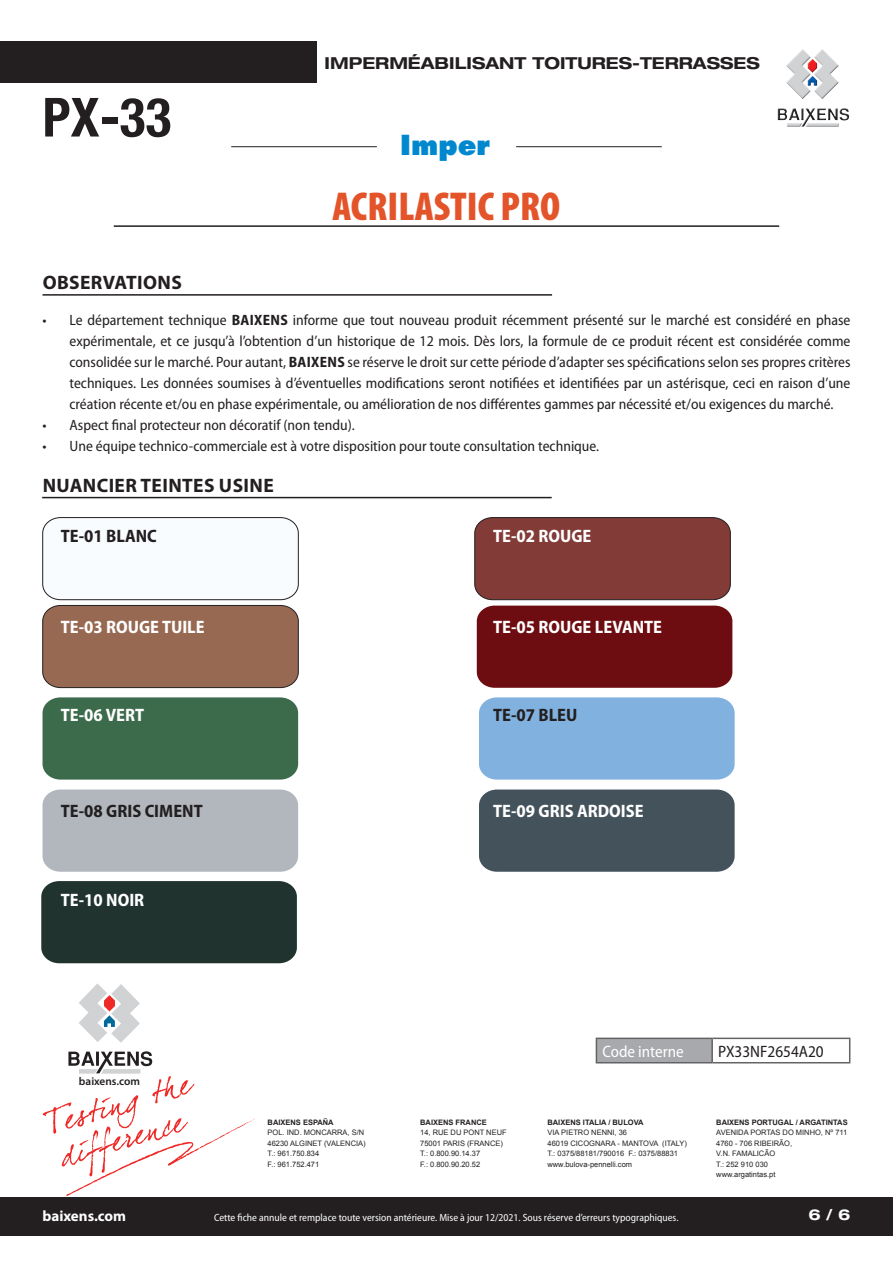
<style>
.page{position:relative;width:893px;height:1263px;background:#fff}
.page>*{position:absolute;margin:0;border:0;box-sizing:border-box;transform-origin:0 0}
.t1{font:700 condensed 54px "Helvetica Neue";color:#231f20}
.t2{font:900 condensed 40.5px "Myriad Pro";color:#e4542a}
.t3{font:800 27px "Futura";color:#0088ce}
.t4{font:700 19.5px "Myriad Pro";letter-spacing:.02em;color:#231f20}
.t5{font:700 semi-condensed 18px "Myriad Pro";color:#fff}
.t6{font:700 semi-condensed 18px "Myriad Pro";color:#231f20}
.t7{font:700 expanded 16.5px "Helvetica Neue";color:#231f20}
.t8{font:semi-condensed 16.5px "Myriad Pro";color:#231f20}
.t9{font:semi-condensed 16.5px "Myriad Pro";color:#fff}
.t10{font:semi-condensed 15px/21px "Myriad Pro";color:#231f20;text-align:justify}
.t11{font:700 15px "Myriad Pro";color:#fff}
.t12{font:700 expanded 15px "Helvetica Neue";color:#fff}
.t13{font:600 11.25px "Myriad Pro";color:#231f20}
.t14{font:semi-condensed 10.5px "Myriad Pro";color:#fff}
.t15{font:7.5px/10.5px "Arial";color:#231f20}
.t16{font:700 7.5px "Arial";color:#231f20}
.s1{font-weight:700}
</style>
<div class="page">
<div style="left:1px;top:42px;width:316px;height:41px;background:#231f20"></div>
<img style="left:777px;top:49px;width:72px;height:78px">
<hr style="left:114px;top:225px;width:665px;height:2px;background:#231f20">
<hr style="left:231px;top:146px;width:146px;height:1px;background:#231f20">
<hr style="left:516px;top:146px;width:146px;height:1px;background:#231f20">
<svg style="left:79px;top:983px;width:61px;height:60px"></svg>
<svg style="left:43px;top:1051px;width:213px;height:145px"></svg>
<div style="left:0;top:1196px;width:893px;height:39px;background:#231f20"></div>
<hr style="left:42px;top:497px;width:510px;height:1px;background:#231f20">
<div style="left:479px;top:789px;width:256px;height:83px;background:#44525b"></div>
<div style="left:479px;top:697px;width:256px;height:83px;background:#81b2df"></div>
<div style="left:43px;top:789px;width:255px;height:83px;background:#b1b7bc"></div>
<div style="left:43px;top:697px;width:255px;height:83px;background:#3c6b4c"></div>
<svg style="left:42px;top:517px;width:257px;height:171px"></svg>
<div style="left:474px;top:517px;width:257px;height:83px;background:#823b37"></div>
<div style="left:477px;top:606px;width:255px;height:82px;background:#6e0d11"></div>
<div style="left:41px;top:881px;width:256px;height:82px;background:#20332e"></div>
<hr style="left:43px;top:294px;width:509px;height:2px;background:#231f20">
<div style="left:596px;top:1038px;width:116px;height:25px;background:#a8a9ad"></div>
<hr style="left:596px;top:1037px;width:116px;height:2px;background:#636366">
<svg style="left:596px;top:1039px;width:1px;height:23px"></svg>
<hr style="left:712px;top:1037px;width:138px;height:2px;background:#636366">
<hr style="left:711px;top:1039px;width:2px;height:23px;background:#636366">
<svg style="left:849px;top:1039px;width:1px;height:23px"></svg>
<hr style="left:596px;top:1062px;width:116px;height:1px;background:#636366">
<hr style="left:712px;top:1062px;width:138px;height:1px;background:#636366">
<h1 class="t1" style="left:43px;top:85px;width:130px">PX-33</h1>
<p class="t7" style="left:325px;top:52px;width:437px">IMPERMÉABILISANT TOITURES-TERRASSES</p>
<h3 class="t3" style="left:400px;top:128px;width:91px">Imper</h3>
<h2 class="t2" style="left:333px;top:184px;width:229px">ACRILASTIC PRO</h2>
<h3 class="t4" style="left:43px;top:270px;width:141px">OBSERVATIONS</h3>
<p class="t10" style="left:70px;top:309px;width:782px;text-indent:-27px">• Le département technique <span class="s1">BAIXENS</span> informe que tout nouveau produit récemment présenté sur le marché est considéré en phase expérimentale, et ce jusqu’à l’obtention d’un historique de 12 mois. Dès lors, la formule de ce produit récent est considérée comme consolidée sur le marché. Pour autant, <span class="s1">BAIXENS</span> se réserve le droit sur cette période d’adapter ses spécifications selon ses propres critères techniques. Les données soumises à d’éventuelles modifications seront notifiées et identifiées par un astérisque, ceci en raison d’une création récente et/ou en phase expérimentale, ou amélioration de nos différentes gammes par nécessité et/ou exigences du marché.</p>
<p class="t10" style="left:43px;top:414px;width:314px">• Aspect final protecteur non décoratif (non tendu).</p>
<p class="t10" style="left:43px;top:435px;width:558px">• Une équipe technico-commerciale est à votre disposition pour toute consultation technique.</p>
<h3 class="t4" style="left:43px;top:472px;width:233px">NUANCIER TEINTES USINE</h3>
<p class="t6" style="left:61px;top:525px;width:97px">TE-01 BLANC</p>
<p class="t5" style="left:493px;top:525px;width:100px">TE-02 ROUGE</p>
<p class="t5" style="left:61px;top:616px;width:145px">TE-03 ROUGE TUILE</p>
<p class="t5" style="left:493px;top:616px;width:170px">TE-05 ROUGE LEVANTE</p>
<p class="t5" style="left:61px;top:705px;width:85px">TE-06 VERT</p>
<p class="t6" style="left:61px;top:800px;width:143px">TE-08 GRIS CIMENT</p>
<p class="t5" style="left:61px;top:890px;width:85px">TE-10 NOIR</p>
<p class="t13" style="left:79px;top:1074px;width:63px">baixens.com</p>
<p class="t6" style="left:493px;top:705px;width:86px">TE-07 BLEU</p>
<p class="t5" style="left:493px;top:800px;width:152px">TE-09 GRIS ARDOISE</p>
<p class="t16" style="left:268px;top:1117px;width:68px">BAIXENS ESPAÑA</p>
<p class="t15" style="left:268px;top:1127px;width:100px">POL. IND. MONCARRA, S/N<br>46230 ALGINET (VALENCIA)<br>T.: 961.750.834<br>F.: 961.752.471</p>
<p class="t16" style="left:420px;top:1117px;width:68px">BAIXENS FRANCE</p>
<p class="t15" style="left:420px;top:1127px;width:88px">14, RUE DU PONT NEUF<br>75001 PARIS (FRANCE)<br>T.: 0.800.90.14.37<br>F.: 0.800.90.20.52</p>
<p class="t9" style="left:602px;top:1042px;width:83px">Code interne</p>
<p class="t8" style="left:718px;top:1042px;width:107px">PX33NF2654A20</p>
<p class="t16" style="left:547px;top:1117px;width:98px">BAIXENS ITALIA / BULOVA</p>
<p class="t15" style="left:547px;top:1127px;width:141px">VIA PIETRO NENNI, 36<br>46019 CICOGNARA - MANTOVA (ITALY)<br>T.: 0375/88181/790016 F.: 0375/88831 www.bulova-pennelli.com</p>
<p class="t16" style="left:716px;top:1117px;width:133px">BAIXENS PORTUGAL / ARGATINTAS</p>
<p class="t15" style="left:716px;top:1127px;width:132px">AVENIDA PORTAS DO MINHO, Nº 711<br>4760 - 706 RIBEIRÃO,<br>V.N. FAMALICÃO<br>T.: 252 910 030<br>www.argatintas.pt</p>
<p class="t11" style="left:43px;top:1206px;width:85px">baixens.com</p>
<p class="t12" style="left:808px;top:1206px;width:43px">6 / 6</p>
<p class="t14" style="left:214px;top:1211px;width:466px">Cette fiche annule et remplace toute version antérieure. Mise à jour 12/2021. Sous réserve d’erreurs typographiques.</p>
</div>
